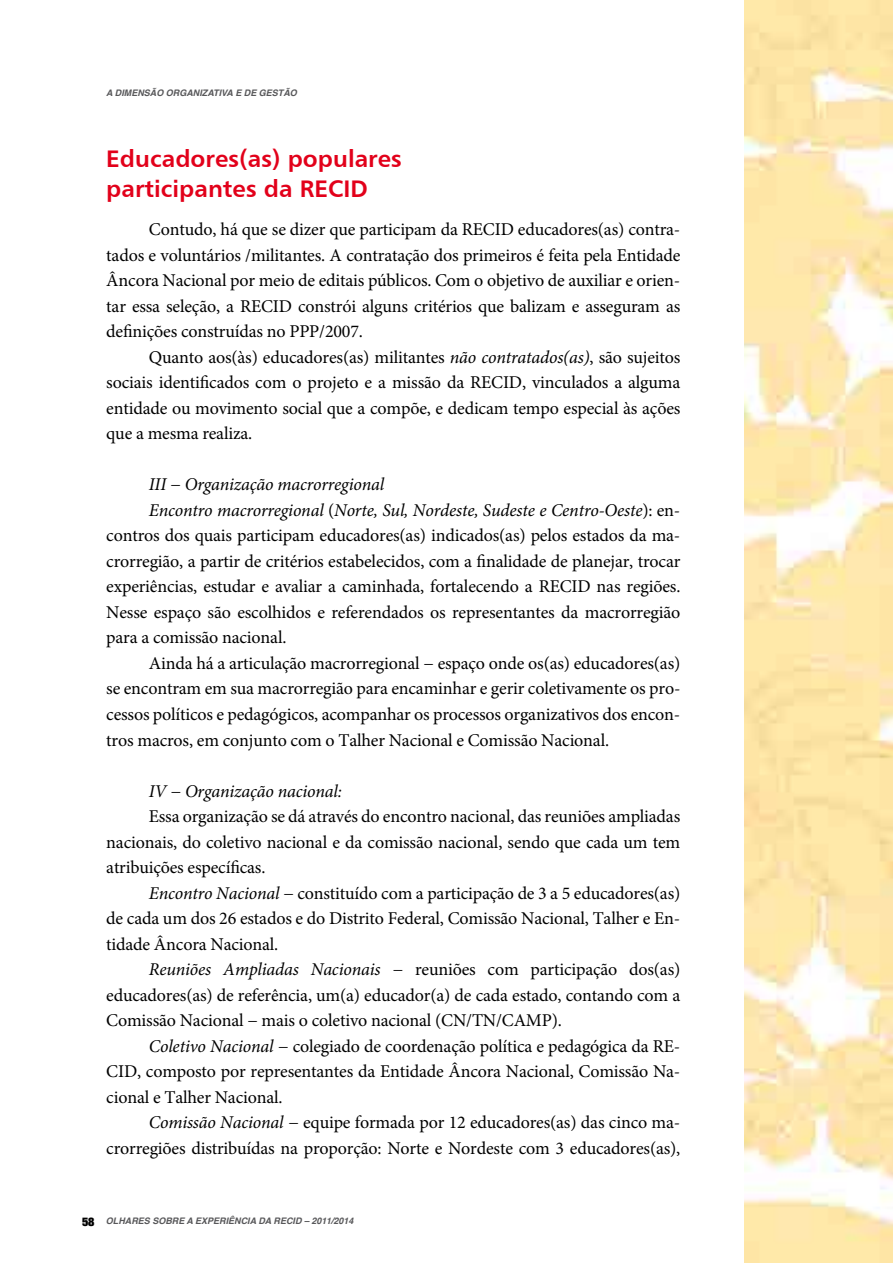
<style>
.page{position:relative;width:893px;height:1263px;background:#fff}
.page>*{position:absolute;margin:0;border:0;box-sizing:border-box;transform-origin:0 0}
.t1{font:24px/30px "Humanist 777 BT Bold B";color:#e2001a}
.t2{font:18px/25.5px "Minion Pro";letter-spacing:-.01em;color:#000;text-align:justify}
.t3{font:italic 18px "Minion Pro";letter-spacing:-.01em;color:#000}
.t4{font:italic 700 9px "Helvetica";color:#58585a}
.s1{font-style:italic}
.s2{font-style:normal}
.s3{font-family:"Helvetica Neue LT Std";font-weight:900;font-style:normal;font-stretch:condensed;font-size:12px;color:#000}
</style>
<div class="page">
<img style="left:744px;top:0;width:149px;height:1263px">
<p class="t4" style="left:106px;top:86px;width:192px">A DIMENSÃO ORGANIZATIVA E DE GESTÃO</p>
<h1 class="t1" style="left:106px;top:143px;width:297px">Educadores(as) populares participantes da RECID</h1>
<p class="t2" style="left:106px;top:217px;width:576px;text-indent:43px">Contudo, há que se dizer que participam da RECID educadores(as) contra&shy;tados e voluntários /militantes. A contratação dos primeiros é feita pela Entidade Âncora Nacional por meio de editais públicos. Com o objetivo de auxiliar e orien&shy;tar essa seleção, a RECID constrói alguns critérios que balizam e asseguram as definições construídas no PPP/2007.</p>
<p class="t2" style="left:106px;top:344px;width:576px;text-indent:43px">Quanto aos(às) educadores(as) militantes <span class="s1">não contratados(as)</span>, são sujeitos sociais identificados com o projeto e a missão da RECID, vinculados a alguma entidade ou movimento social que a compõe, e dedicam tempo especial às ações que a mesma realiza.</p>
<p class="t3" style="left:149px;top:472px;width:237px">III − Organização macrorregional</p>
<p class="t3" style="left:149px;top:498px;width:533px">Encontro macrorregional <span class="s2">(</span>Norte, Sul, Nordeste, Sudeste e Centro-Oeste<span class="s2">): en-</span></p>
<p class="t2" style="left:106px;top:523px;width:576px">contros dos quais participam educadores(as) indicados(as) pelos estados da ma-</p>
<p class="t2" style="left:106px;top:548px;width:576px">crorregião, a partir de critérios estabelecidos, com a finalidade de planejar, trocar</p>
<p class="t2" style="left:106px;top:574px;width:576px">experiências, estudar e avaliar a caminhada, fortalecendo a RECID nas regiões.</p>
<p class="t2" style="left:106px;top:599px;width:575px">Nesse espaço são escolhidos e referendados os representantes da macrorregião</p>
<p class="t2" style="left:106px;top:625px;width:182px">para a comissão nacional.</p>
<p class="t2" style="left:149px;top:650px;width:533px">Ainda há a articulação macrorregional − espaço onde os(as) educadores(as)</p>
<p class="t2" style="left:106px;top:676px;width:576px">se encontram em sua macrorregião para encaminhar e gerir coletivamente os pro-</p>
<p class="t2" style="left:106px;top:701px;width:576px">cessos políticos e pedagógicos, acompanhar os processos organizativos dos encon-</p>
<p class="t2" style="left:106px;top:727px;width:504px">tros macros, em conjunto com o Talher Nacional e Comissão Nacional.</p>
<p class="t3" style="left:149px;top:778px;width:195px">IV − Organização nacional:</p>
<p class="t2" style="left:106px;top:804px;width:576px;text-indent:43px">Essa organização se dá através do encontro nacional, das reuniões ampliadas nacionais, do coletivo nacional e da comissão nacional, sendo que cada um tem atribuições específicas.</p>
<p class="t2" style="left:106px;top:880px;width:576px;text-indent:43px"><span class="s1">Encontro Nacional −</span> constituído com a participação de 3 a 5 educadores(as) de cada um dos 26 estados e do Distrito Federal, Comissão Nacional, Talher e En&shy;tidade Âncora Nacional.</p>
<p class="t2" style="left:106px;top:957px;width:575px;text-indent:43px"><span class="s1">Reuniões Ampliadas Nacionais −</span> reuniões com participação dos(as) educadores(as) de referência, um(a) educador(a) de cada estado, contando com a Comissão Nacional − mais o coletivo nacional (CN/TN/CAMP).</p>
<p class="t2" style="left:106px;top:1033px;width:576px;text-indent:43px"><span class="s1">Coletivo Nacional −</span> colegiado de coordenação política e pedagógica da RE-CID, composto por representantes da Entidade Âncora Nacional, Comissão Na&shy;cional e Talher Nacional.</p>
<p class="t2" style="left:106px;top:1110px;width:576px;text-align:right"><span class="s1">Comissão Nacional −</span> equipe formada por 12 educadores(as) das cinco ma&shy;crorregiões distribuídas na proporção: Norte e Nordeste com 3 educadores(as),</p>
<p class="t4" style="left:82px;top:1213px;width:273px"><span class="s3">58</span> OLHARES SOBRE A EXPERIÊNCIA DA RECID – 2011/2014</p>
</div>
